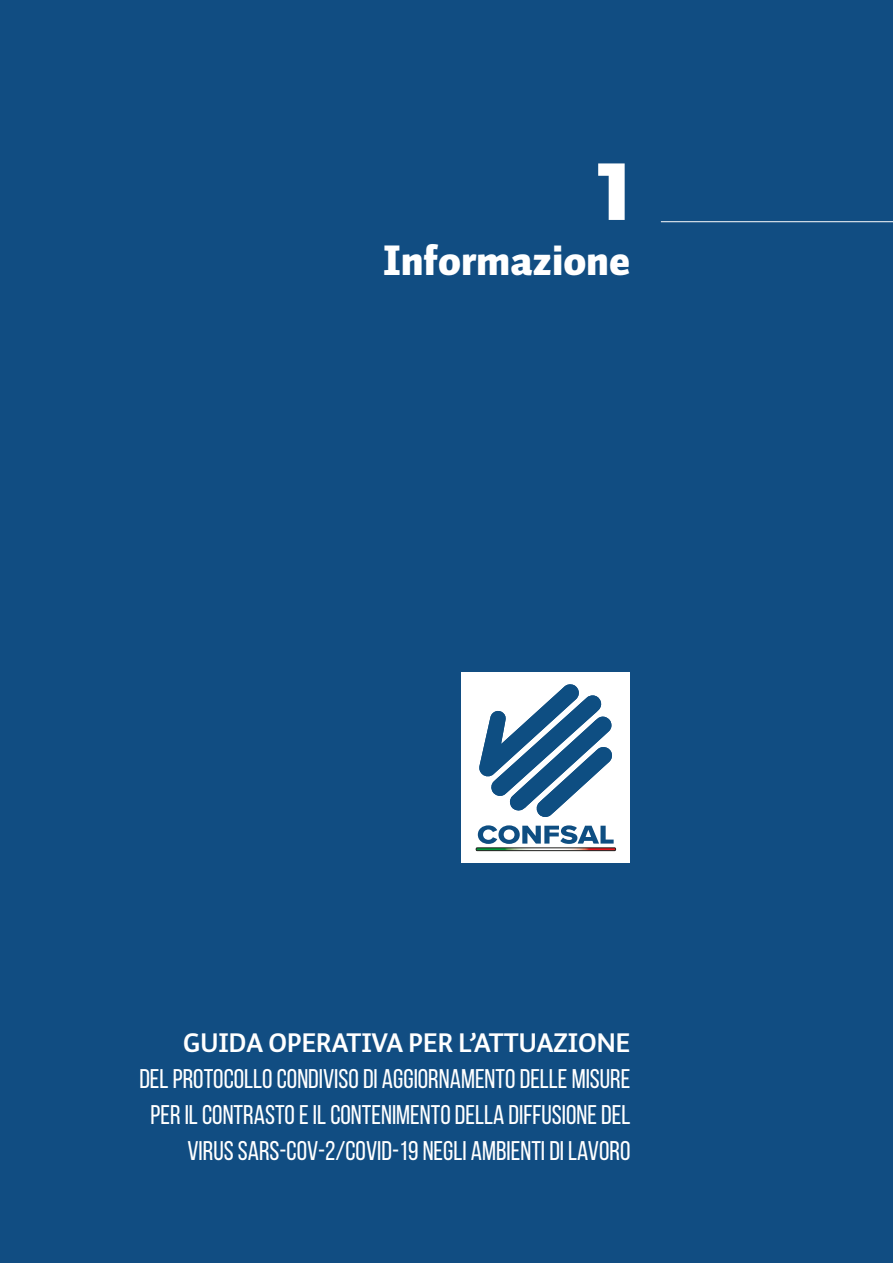
<style>
.page{position:relative;width:893px;height:1263px;background:#114d82}
.page>*{position:absolute;margin:0;border:0;box-sizing:border-box;transform-origin:0 0}
.t1{font:800 80.7px "Montserrat";color:#fff}
.t2{font:900 42px "Auto Pro";color:#fff}
.t3{font:27px/36px "Bebas Neue";color:#fff;text-align:right}
.t4{font:700 27px "Auto Pro";color:#fff}
</style>
<div class="page">
<hr style="left:661px;top:221px;width:232px;height:1px;background:#fff">
<div style="left:462px;top:672px;width:168px;height:191px;background:#fff"></div>
<svg style="left:479px;top:684px;width:133px;height:133px"></svg>
<svg style="left:478px;top:825px;width:136px;height:19px"></svg>
<div style="left:476px;top:848px;width:140px;height:3px;border:1px solid #1e1e1c"></div>
<h1 class="t1" style="left:598px;top:132px;width:34px">1</h1>
<h2 class="t2" style="left:383px;top:230px;width:249px">Informazione</h2>
<p class="t4" style="left:183px;top:1023px;width:449px">GUIDA OPERATIVA PER L’ATTUAZIONE</p>
<p class="t3" style="left:139px;top:1060px;width:492px">DEL PROTOCOLLO CONDIVISO DI AGGIORNAMENTO DELLE MISURE<br>PER IL CONTRASTO E IL CONTENIMENTO DELLA DIFFUSIONE DEL<br>VIRUS SARS-COV-2/COVID-19 NEGLI AMBIENTI DI LAVORO</p>
</div>
